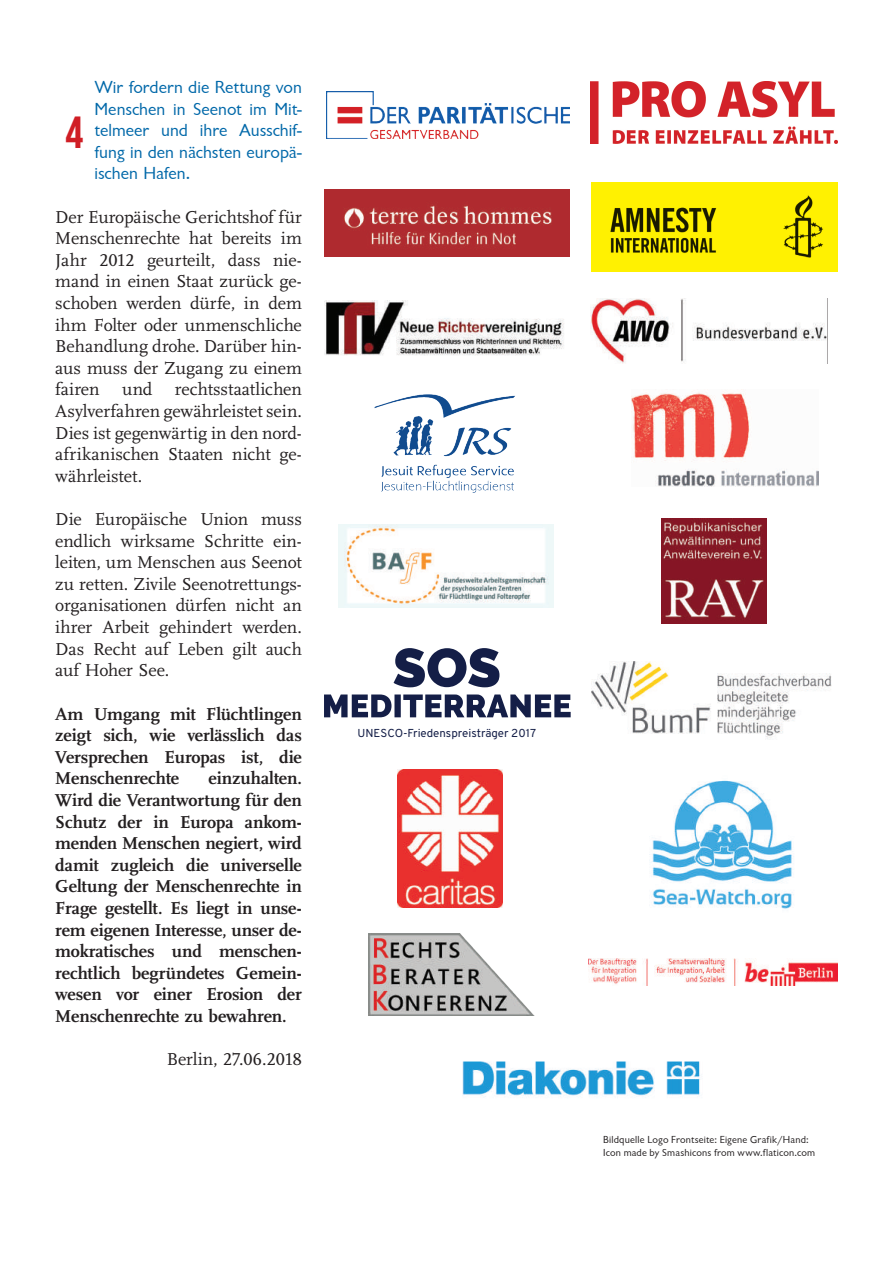
<style>
.page{position:relative;width:893px;height:1263px;background:#fff}
.page>*{position:absolute;margin:0;border:0;box-sizing:border-box;transform-origin:0 0}
.t1{font:45px "Bebas Neue";color:#d01e25}
.t2{font:18px/21.6px "Scala LF";letter-spacing:-.005em;color:#231f20;text-align:justify}
.t3{font:700 18px/21.6px "Scala LF";letter-spacing:-.01em;color:#231f20;text-align:justify}
.t4{font:18px/21.6px "Chantilly";color:#0068a9;text-align:justify}
.t5{font:11.55px "Overpass";color:#141e47}
.t6{font:10.5px/12.6px "Chantilly";letter-spacing:.02em;color:#231f20}
</style>
<div class="page">
<svg style="left:324px;top:694px;width:247px;height:23px"></svg>
<svg style="left:394px;top:648px;width:105px;height:39px"></svg>
<img style="left:326px;top:91px;width:244px;height:48px">
<img style="left:590px;top:81px;width:247px;height:62px">
<img style="left:374px;top:394px;width:141px;height:99px">
<img style="left:324px;top:189px;width:246px;height:67px">
<img style="left:324px;top:300px;width:240px;height:55px">
<img style="left:631px;top:391px;width:187px;height:95px">
<img style="left:338px;top:524px;width:216px;height:84px">
<img style="left:662px;top:518px;width:105px;height:105px">
<img style="left:590px;top:298px;width:238px;height:65px">
<img style="left:398px;top:770px;width:105px;height:138px">
<img style="left:591px;top:662px;width:241px;height:77px">
<img style="left:591px;top:182px;width:246px;height:90px">
<img style="left:649px;top:780px;width:145px;height:129px">
<img style="left:369px;top:933px;width:165px;height:82px">
<img style="left:588px;top:958px;width:249px;height:28px">
<img style="left:462px;top:1061px;width:238px;height:37px">
<p class="t4" style="left:94px;top:77px;width:209px">Wir fordern die Rettung von Menschen in Seenot im Mit&shy;telmeer und ihre Ausschif&shy;fung in den nächsten europä&shy;ischen Hafen.</p>
<p class="t2" style="left:55px;top:206px;width:248px">Der Europäische Gerichtshof für Menschenrechte hat bereits im Jahr 2012 geurteilt, dass nie&shy;mand in einen Staat zurück ge&shy;schoben werden dürfe, in dem ihm Folter oder unmenschliche Behandlung drohe. Darüber hin&shy;aus muss der Zugang zu einem fairen</p>
<h1 class="t1" style="left:65px;top:108px;width:19px">4</h1>
<p class="t2" style="left:55px;top:379px;width:248px;text-indent:120px">rechtsstaatlichen Asylverfahren gewährleistet sein.<br>Dies ist gegenwärtig in den nord&shy;afrikanischen Staaten nicht ge&shy;währleistet.</p>
<p class="t2" style="left:55px;top:509px;width:248px">Die Europäische Union muss endlich wirksame Schritte ein&shy;leiten, um Menschen aus Seenot zu retten. Zivile Seenotrettungs&shy;organisationen dürfen nicht an ihrer Arbeit gehindert werden.<br>Das Recht auf Leben gilt auch auf Hoher See.</p>
<p class="t3" style="left:55px;top:703px;width:248px">Am Umgang mit Flüchtlingen zeigt sich, wie verlässlich das Versprechen Europas ist, die Menschenrechte</p>
<p class="t2" style="left:122px;top:379px;width:32px">und</p>
<p class="t3" style="left:55px;top:768px;width:248px;text-indent:153px">einzuhalten.<br>Wird die Verantwortung für den Schutz der in Europa ankom&shy;menden Menschen negiert, wird damit zugleich die universelle Geltung der Menschenrechte in Frage gestellt. Es liegt in unse&shy;rem eigenen Interesse, unser de&shy;mokratisches und menschen&shy;rechtlich begründetes Gemein&shy;wesen vor einer Erosion der Menschenrechte zu bewahren.</p>
<p class="t2" style="left:167px;top:1049px;width:137px">Berlin, 27.06.2018</p>
<p class="t5" style="left:357px;top:724px;width:180px">UNESCO-Friedenspreisträger 2017</p>
<p class="t6" style="left:603px;top:1134px;width:214px">Bildquelle Logo Frontseite: Eigene Grafik/Hand:<br>Icon made by Smashicons from www.flaticon.com</p>
</div>
